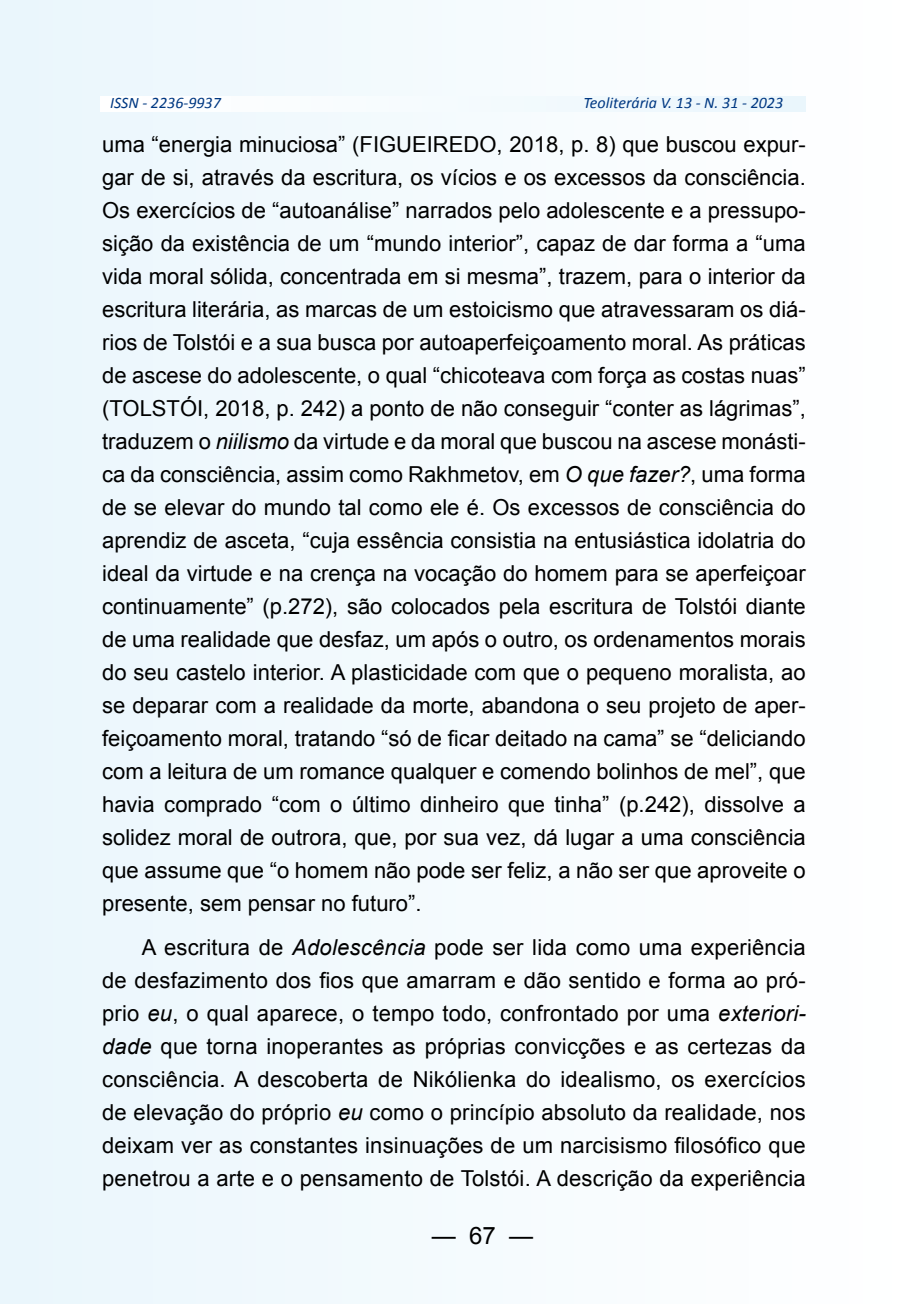
<style>
.page{position:relative;width:908px;height:1304px;background:#fff}
.page>*{position:absolute;margin:0;border:0;box-sizing:border-box;transform-origin:0 0}
.t1{font:24px "Arial";color:#000}
.t2{font:22px/33px "Arial";color:#000;text-align:justify}
.t3{font:italic 16px "Calibri";color:#003882}
.s1{font-style:italic}
</style>
<div class="page">
<div style="left:0;top:0;width:907px;height:1304px;background:#f4fbfe"></div>
<p class="t3" style="left:110px;top:92px;width:112px">ISSN - 2236-9937</p>
<p class="t3" style="left:583px;top:92px;width:201px">Teoliterária V. 13 - N. 31 - 2023</p>
<p class="t2" style="left:102px;top:128px;width:704px">uma “energia minuciosa” (FIGUEIREDO, 2018, p. 8) que buscou expur&shy;gar de si, através da escritura, os vícios e os excessos da consciência.<br>Os exercícios de “autoanálise” narrados pelo adolescente e a pressupo&shy;sição da existência de um “mundo interior”, capaz de dar forma a “uma vida moral sólida, concentrada em si mesma”, trazem, para o interior da escritura literária, as marcas de um estoicismo que atravessaram os diá&shy;rios de Tolstói e a sua busca por autoaperfeiçoamento moral. As práticas de ascese do adolescente, o qual “chicoteava com força as costas nuas” (TOLSTÓI, 2018, p. 242) a ponto de não conseguir “conter as lágrimas”, traduzem o <span class="s1">niilismo</span> da virtude e da moral que buscou na ascese monásti&shy;ca da consciência, assim como Rakhmetov, em <span class="s1">O que fazer?</span>, uma forma de se elevar do mundo tal como ele é. Os excessos de consciência do aprendiz de asceta, “cuja essência consistia na entusiástica idolatria do ideal da virtude e na crença na vocação do homem para se aperfeiçoar continuamente” (p.272), são colocados pela escritura de Tolstói diante de uma realidade que desfaz, um após o outro, os ordenamentos morais do seu castelo interior. A plasticidade com que o pequeno moralista, ao se deparar com a realidade da morte, abandona o seu projeto de aper&shy;feiçoamento moral, tratando “só de ficar deitado na cama” se “deliciando com a leitura de um romance qualquer e comendo bolinhos de mel”, que havia comprado “com o último dinheiro que tinha” (p.242), dissolve a solidez moral de outrora, que, por sua vez, dá lugar a uma consciência que assume que “o homem não pode ser feliz, a não ser que aproveite o presente, sem pensar no futuro”.</p>
<p class="t2" style="left:102px;top:931px;width:705px;text-indent:40px">A escritura de <span class="s1">Adolescência</span> pode ser lida como uma experiência de desfazimento dos fios que amarram e dão sentido e forma ao pró&shy;prio <span class="s1">eu</span>, o qual aparece, o tempo todo, confrontado por uma <span class="s1">exteriori&shy;dade</span> que torna inoperantes as próprias convicções e as certezas da consciência. A descoberta de Nikólienka do idealismo, os exercícios de elevação do próprio <span class="s1">eu</span> como o princípio absoluto da realidade, nos deixam ver as constantes insinuações de um narcisismo filosófico que penetrou a arte e o pensamento de Tolstói. A descrição da experiência</p>
<p class="t1" style="left:431px;top:1219px;width:103px">— 67 —</p>
</div>
